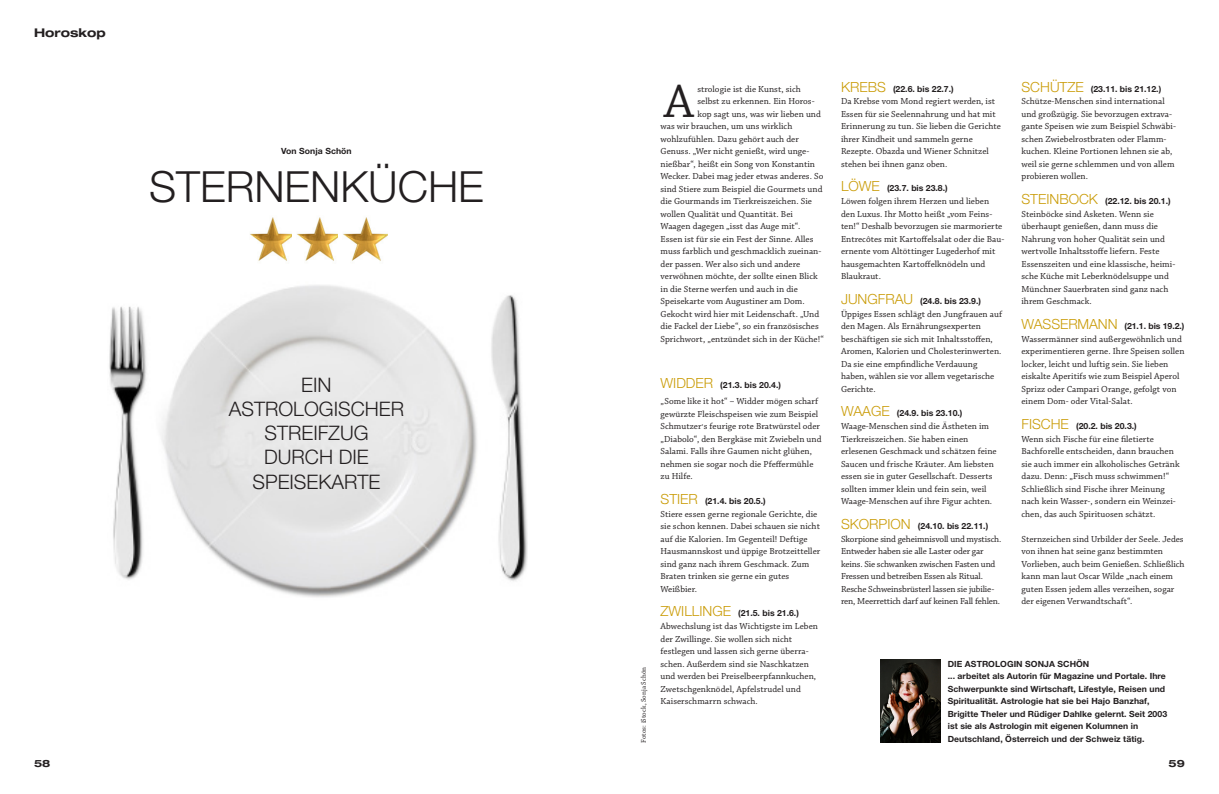
<style>
.page{position:relative;width:1219px;height:794px;background:#fff}
.page>*{position:absolute;margin:0;border:0;box-sizing:border-box;transform-origin:0 0}
.Lauftext{font:49px "Chaparral Pro";color:#231f20}
.Head_Versalien{font:300 43px "Helvetica Neue LT";color:#231f20}
.Head_Versalien-2{font:300 20px/24px "Helvetica Neue LT";color:#231f20;text-align:center}
.t1{font:700 expanded 12px "Helvetica Neue LT Std";color:#231f20}
.t2{font:700 expanded 10px "Helvetica Neue LT Std";color:#231f20}
.Lauftext-2{font:9.2px/12.5px "Chaparral Pro";letter-spacing:.005em;color:#231f20}
.Lauftext-3{font:9.2px/12.5px "Chaparral Pro";letter-spacing:-.015em;color:#231f20}
.Bilder{font:700 8.5px/12.5px "Helvetica Neue LT";letter-spacing:.005em;color:#231f20}
.Head_Versalien-3{font:700 8.5px "Helvetica Neue LT";color:#231f20}
.Lauftext-4{font:7px "Chaparral Pro";letter-spacing:.005em;color:#231f20}
.s1{font-weight:300;font-size:14px;color:#ca9c08}
</style>
<div class="page">
<img style="left:109px;top:285px;width:418px;height:313px">
<img style="left:250px;top:217px;width:42px;height:44px">
<img style="left:297px;top:217px;width:41px;height:44px">
<img style="left:343px;top:217px;width:45px;height:44px">
<img style="left:880px;top:659px;width:60px;height:84px">
<p class="t1" style="left:34px;top:25px;width:73px">Horoskop</p>
<p class="Bilder" style="left:281px;top:145px;width:72px">Von Sonja Schön</p>
<p class="Head_Versalien" style="left:149px;top:160px;width:336px">STERNENKÜCHE</p>
<p class="Head_Versalien-2" style="left:229px;top:373px;width:177px">EIN<br>ASTROLOGISCHER<br>STREIFZUG<br>DURCH DIE<br>SPEISEKARTE</p>
<p class="Lauftext-4" style="left:640px;top:743px;width:77px;rotate:-90deg">Fotos: iStock, Sonja Schön</p>
<p class="Lauftext" style="left:664px;top:74px;width:31px">A</p>
<p class="Lauftext-2" style="left:697px;top:83px;width:105px">strologie ist die Kunst, sich</p>
<p class="Lauftext-2" style="left:697px;top:95px;width:119px">selbst zu erkennen. Ein Horos-</p>
<p class="Lauftext-2" style="left:697px;top:108px;width:125px">kop sagt uns, was wir lieben und</p>
<p class="Lauftext-2" style="left:660px;top:120px;width:133px">was wir brauchen, um uns wirklich</p>
<p class="Lauftext-2" style="left:660px;top:133px;width:140px">wohlzufühlen. Dazu gehört auch der</p>
<p class="Lauftext-2" style="left:660px;top:145px;width:150px">Genuss. „Wer nicht genießt, wird unge-</p>
<p class="Lauftext-2" style="left:660px;top:158px;width:156px">nießbar“, heißt ein Song von Konstantin</p>
<p class="Lauftext-2" style="left:660px;top:170px;width:164px">Wecker. Dabei mag jeder etwas anderes. So</p>
<p class="Lauftext-2" style="left:660px;top:183px;width:164px">sind Stiere zum Beispiel die Gourmets und</p>
<p class="Lauftext-2" style="left:660px;top:195px;width:153px">die Gourmands im Tierkreiszeichen. Sie</p>
<p class="Lauftext-2" style="left:660px;top:208px;width:134px">wollen Qualität und Quantität. Bei</p>
<p class="Lauftext-2" style="left:660px;top:220px;width:141px">Waagen dagegen „isst das Auge mit“.</p>
<p class="Lauftext-2" style="left:660px;top:233px;width:154px">Essen ist für sie ein Fest der Sinne. Alles</p>
<p class="Lauftext-2" style="left:660px;top:245px;width:162px">muss farblich und geschmacklich zueinan-</p>
<p class="Lauftext-2" style="left:660px;top:258px;width:141px">der passen. Wer also sich und andere</p>
<p class="Lauftext-2" style="left:660px;top:270px;width:159px">verwöhnen möchte, der sollte einen Blick</p>
<p class="Lauftext-2" style="left:660px;top:283px;width:139px">in die Sterne werfen und auch in die</p>
<p class="Lauftext-2" style="left:660px;top:295px;width:146px">Speisekarte vom Augustiner am Dom.</p>
<p class="Lauftext-2" style="left:660px;top:308px;width:160px">Gekocht wird hier mit Leidenschaft. „Und</p>
<p class="Lauftext-2" style="left:660px;top:320px;width:160px">die Fackel der Liebe“, so ein französisches</p>
<p class="Lauftext-2" style="left:660px;top:333px;width:165px">Sprichwort, „entzündet sich in der Küche!“</p>
<p class="Head_Versalien-3" style="left:660px;top:380px;width:122px"><span class="s1">WIDDER</span> (21.3. bis 20.4.)</p>
<p class="Lauftext-2" style="left:660px;top:395px;width:163px">„Some like it hot“ – Widder mögen scharf gewürzte Fleischspeisen wie zum Beispiel Schmutzer,s feurige rote Bratwürstel oder „Diabolo“, den Bergkäse mit Zwiebeln und Salami. Falls ihre Gaumen nicht glühen, nehmen sie sogar noch die Pfeffermühle zu Hilfe.</p>
<p class="Head_Versalien-3" style="left:660px;top:495px;width:107px"><span class="s1">STIER</span> (21.4. bis 20.5.)</p>
<p class="Lauftext-2" style="left:660px;top:508px;width:161px">Stiere essen gerne regionale Gerichte, die sie schon kennen. Dabei schauen sie nicht auf die Kalorien. Im Gegenteil! Deftige Hausmannskost und üppige Brotzeitteller sind ganz nach ihrem Geschmack. Zum Braten trinken sie gerne ein gutes Weißbier.</p>
<p class="Head_Versalien-3" style="left:660px;top:608px;width:140px"><span class="s1">ZWILLINGE</span> (21.5. bis 21.6.)</p>
<p class="Lauftext-2" style="left:660px;top:620px;width:159px">Abwechslung ist das Wichtigste im Leben der Zwillinge. Sie wollen sich nicht festlegen und lassen sich gerne überra&shy;schen. Außerdem sind sie Naschkatzen und werden bei Preiselbeerpfannkuchen, Zwetschgenknödel, Apfelstrudel und Kaiserschmarrn schwach.</p>
<p class="Head_Versalien-3" style="left:841px;top:83px;width:114px"><span class="s1">KREBS</span> (22.6. bis 22.7.)</p>
<p class="Lauftext-2" style="left:841px;top:95px;width:161px">Da Krebse vom Mond regiert werden, ist Essen für sie Seelennahrung und hat mit Erinnerung zu tun. Sie lieben die Gerichte ihrer Kindheit und sammeln gerne Rezepte. Obazda und Wiener Schnitzel stehen bei ihnen ganz oben.</p>
<p class="Head_Versalien-3" style="left:841px;top:183px;width:108px"><span class="s1">LÖWE</span> (23.7. bis 23.8.)</p>
<p class="Lauftext-2" style="left:841px;top:195px;width:165px">Löwen folgen ihrem Herzen und lieben den Luxus. Ihr Motto heißt „vom Feins&shy;ten!“ Deshalb bevorzugen sie marmorierte Entrecôtes mit Kartoffelsalat oder die Bau&shy;ernente vom Altöttinger Lugederhof mit hausgemachten Kartoffelknödeln und Blaukraut.</p>
<p class="Head_Versalien-3" style="left:841px;top:295px;width:141px"><span class="s1">JUNGFRAU</span> (24.8. bis 23.9.)</p>
<p class="Lauftext-2" style="left:841px;top:308px;width:163px">Üppiges Essen schlägt den Jungfrauen auf den Magen. Als Ernährungsexperten beschäftigen sie sich mit Inhaltsstoffen, Aromen, Kalorien und Cholesterinwerten.<br>Da sie eine empfindliche Verdauung haben, wählen sie vor allem vegetarische Gerichte.</p>
<p class="Head_Versalien-3" style="left:841px;top:408px;width:123px"><span class="s1">WAAGE</span> (24.9. bis 23.10.)</p>
<p class="Lauftext-2" style="left:841px;top:420px;width:157px">Waage-Menschen sind die Ästheten im Tierkreiszeichen. Sie haben einen erlesenen Geschmack und schätzen feine Saucen und frische Kräuter. Am liebsten essen sie in guter Gesellschaft. Desserts sollten immer klein und fein sein, weil Waage-Menschen auf ihre Figur achten.</p>
<p class="Head_Versalien-3" style="left:841px;top:521px;width:149px"><span class="s1">SKORPION</span> (24.10. bis 22.11.)</p>
<p class="Lauftext-3" style="left:841px;top:533px;width:162px">Skorpione sind geheimnisvoll und mystisch.<br>Entweder haben sie alle Laster oder gar keins. Sie schwanken zwischen Fasten und Fressen und betreiben Essen als Ritual.<br>Resche Schweinsbrüsterl lassen sie jubilie&shy;ren, Meerrettich darf auf keinen Fall fehlen.</p>
<p class="Head_Versalien-3" style="left:1021px;top:83px;width:141px"><span class="s1">SCHÜTZE</span> (23.11. bis 21.12.)</p>
<p class="Lauftext-2" style="left:1021px;top:95px;width:156px">Schütze-Menschen sind international und großzügig. Sie bevorzugen extrava&shy;gante Speisen wie zum Beispiel Schwäbi&shy;schen Zwiebelrostbraten oder Flamm&shy;kuchen. Kleine Portionen lehnen sie ab, weil sie gerne schlemmen und von allem probieren wollen.</p>
<p class="Head_Versalien-3" style="left:1021px;top:196px;width:151px"><span class="s1">STEINBOCK</span> (22.12. bis 20.1.)</p>
<p class="Lauftext-2" style="left:1021px;top:208px;width:155px">Steinböcke sind Asketen. Wenn sie überhaupt genießen, dann muss die Nahrung von hoher Qualität sein und wertvolle Inhaltsstoffe liefern. Feste Essenszeiten und eine klassische, heimi&shy;sche Küche mit Leberknödelsuppe und Münchner Sauerbraten sind ganz nach ihrem Geschmack.</p>
<p class="Head_Versalien-3" style="left:1021px;top:321px;width:165px"><span class="s1">WASSERMANN</span> (21.1. bis 19.2.)</p>
<p class="Lauftext-2" style="left:1021px;top:333px;width:165px">Wassermänner sind außergewöhnlich und experimentieren gerne. Ihre Speisen sollen locker, leicht und luftig sein. Sie lieben eiskalte Aperitifs wie zum Beispiel Aperol Sprizz oder Campari Orange, gefolgt von einem Dom- oder Vital-Salat.</p>
<p class="Head_Versalien-3" style="left:1021px;top:421px;width:117px"><span class="s1">FISCHE</span> (20.2. bis 20.3.)</p>
<p class="Lauftext-2" style="left:1021px;top:433px;width:160px">Wenn sich Fische für eine filetierte Bachforelle entscheiden, dann brauchen sie auch immer ein alkoholisches Getränk dazu. Denn: „Fisch muss schwimmen!“ Schließlich sind Fische ihrer Meinung nach kein Wasser-, sondern ein Weinzei&shy;chen, das auch Spirituosen schätzt.</p>
<p class="Lauftext-2" style="left:1021px;top:533px;width:165px">Sternzeichen sind Urbilder der Seele. Jedes von ihnen hat seine ganz bestimmten Vorlieben, auch beim Genießen. Schließlich kann man laut Oscar Wilde „nach einem guten Essen jedem alles verzeihen, sogar der eigenen Verwandtschaft“.</p>
<p class="Bilder" style="left:948px;top:657px;width:143px">DIE ASTROLOGIN SONJA SCHÖN</p>
<p class="Bilder" style="left:948px;top:670px;width:221px">... arbeitet als Autorin für Magazine und Portale. Ihre Schwerpunkte sind Wirtschaft, Lifestyle, Reisen und Spiritualität. Astrologie hat sie bei Hajo Banzhaf, Brigitte Theler und Rüdiger Dahlke gelernt. Seit 2003 ist sie als Astrologin mit eigenen Kolumnen in</p>
<p class="Bilder" style="left:948px;top:732px;width:198px">Deutschland, Österreich und der Schweiz tätig.</p>
<p class="t2" style="left:34px;top:757px;width:18px">58</p>
<p class="t2" style="left:1169px;top:757px;width:18px">59</p>
</div>
